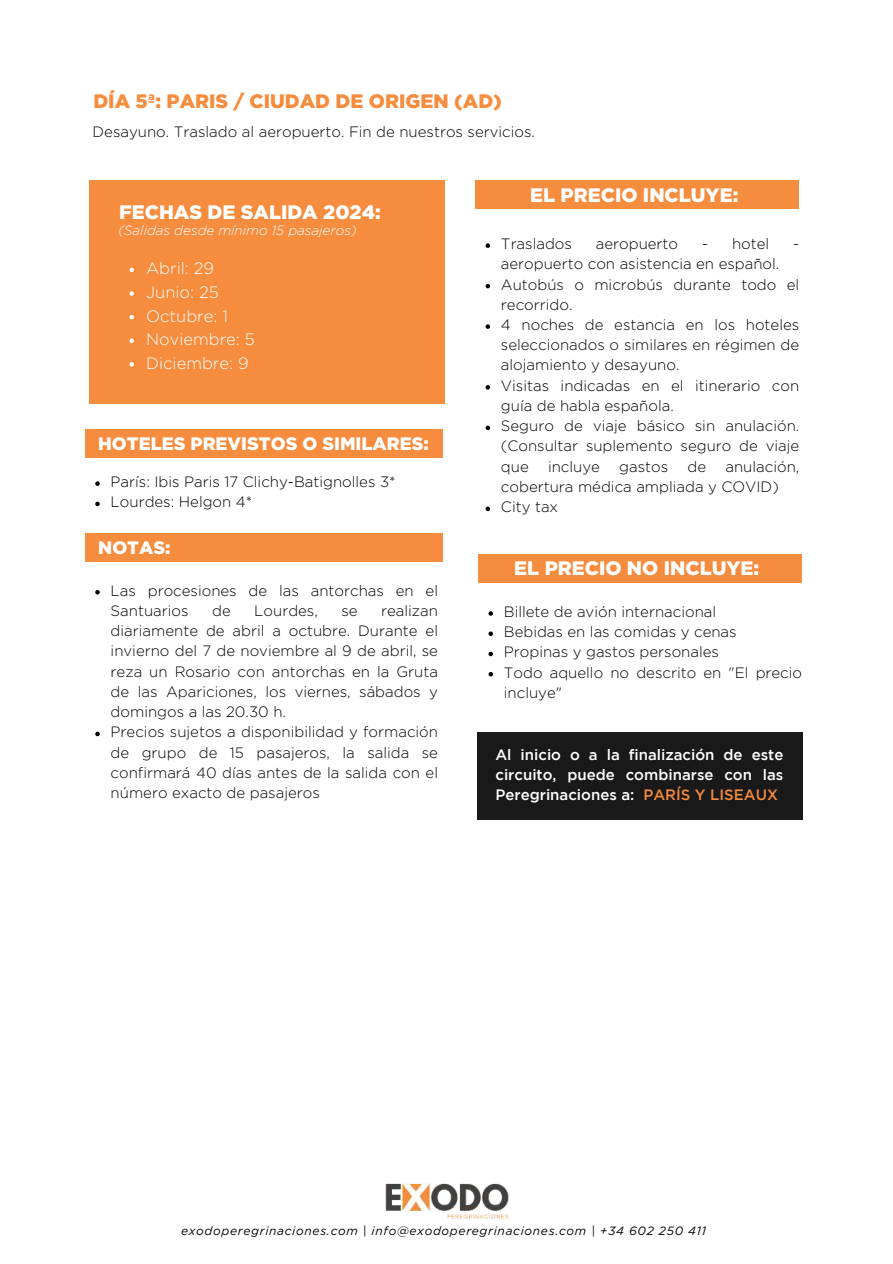
<style>
.page{position:relative;width:893px;height:1264px;background:#fff}
.page>*{position:absolute;margin:0;border:0;box-sizing:border-box;transform-origin:0 0}
.t1{font:900 19.5px "Gotham";color:#fefefe}
.t2{font:900 19.5px "Gotham";color:#f68c3d}
.t3{font:900 19.5px "Gotham";color:#fff}
.t4{font:900 18px "Gotham";color:#fefefe}
.t5{font:300 16.5px/23.5px "Gotham";color:#fff}
.t6{font:300 15px/20.2px "Gotham";color:#000}
.t7{font:500 15px/20.2px "Gotham";color:#fff;text-align:justify}
.t8{font:italic 300 13.5px "Gotham";color:#fff}
.t9{font:italic 12px "Gotham";letter-spacing:.06em;color:#000}
.s1{color:#f68c3d}
</style>
<div class="page">
<div style="left:89px;top:180px;width:355px;height:223px;background:#f68c3d"></div>
<div style="left:475px;top:180px;width:324px;height:29px;background:#f68c3d"></div>
<svg style="left:129px;top:268px;width:5px;height:4px"></svg>
<svg style="left:129px;top:291px;width:5px;height:5px"></svg>
<svg style="left:129px;top:315px;width:5px;height:4px"></svg>
<svg style="left:129px;top:338px;width:5px;height:5px"></svg>
<svg style="left:129px;top:362px;width:5px;height:4px"></svg>
<svg style="left:485px;top:243px;width:5px;height:5px"></svg>
<svg style="left:485px;top:284px;width:5px;height:4px"></svg>
<svg style="left:485px;top:324px;width:5px;height:5px"></svg>
<svg style="left:485px;top:385px;width:5px;height:4px"></svg>
<svg style="left:485px;top:425px;width:5px;height:5px"></svg>
<svg style="left:485px;top:506px;width:5px;height:5px"></svg>
<div style="left:85px;top:429px;width:357px;height:28px;background:#f68c3d"></div>
<svg style="left:95px;top:481px;width:5px;height:5px"></svg>
<svg style="left:95px;top:501px;width:5px;height:5px"></svg>
<div style="left:85px;top:533px;width:357px;height:28px;background:#f68c3d"></div>
<svg style="left:95px;top:590px;width:5px;height:4px"></svg>
<svg style="left:95px;top:731px;width:5px;height:5px"></svg>
<svg style="left:488px;top:611px;width:5px;height:4px"></svg>
<svg style="left:488px;top:631px;width:5px;height:5px"></svg>
<svg style="left:488px;top:651px;width:5px;height:5px"></svg>
<svg style="left:488px;top:672px;width:5px;height:4px"></svg>
<div style="left:478px;top:553px;width:324px;height:29px;background:#f68c3d"></div>
<div style="left:477px;top:732px;width:326px;height:87px;background:#191919"></div>
<img style="left:385px;top:1183px;width:124px;height:36px">
<h1 class="t2" style="left:93px;top:90px;width:410px">DÍA 5ª: PARIS / CIUDAD DE ORIGEN (AD)</h1>
<p class="t6" style="left:92px;top:121px;width:444px">Desayuno. Traslado al aeropuerto. Fin de nuestros servicios.</p>
<h1 class="t3" style="left:119px;top:200px;width:263px">FECHAS DE SALIDA 2024:</h1>
<h1 class="t1" style="left:530px;top:184px;width:210px">EL PRECIO INCLUYE:</h1>
<p class="t8" style="left:118px;top:225px;width:240px">(Salidas desde mínimo 15 pasajeros)</p>
<p class="t6" style="left:501px;top:233px;width:72px">Traslados</p>
<p class="t6" style="left:595px;top:233px;width:84px">aeropuerto</p>
<p class="t6" style="left:702px;top:233px;width:69px">- hotel</p>
<p class="t6" style="left:793px;top:233px;width:8px">-</p>
<p class="t6" style="left:501px;top:254px;width:300px">aeropuerto con asistencia en español.<br>Autobús o microbús durante todo el recorrido.<br>4 noches de estancia en los hoteles seleccionados o similares en régimen de alojamiento y desayuno.<br>Visitas indicadas en el itinerario con guía de habla española.<br>Seguro de viaje básico sin anulación. (Consultar suplemento seguro de viaje que</p>
<p class="t5" style="left:146px;top:256px;width:110px">Abril: 29<br>Junio: 25<br>Octubre: 1<br>Noviembre: 5<br>Diciembre: 9</p>
<p class="t4" style="left:98px;top:433px;width:332px">HOTELES PREVISTOS O SIMILARES:</p>
<p class="t6" style="left:111px;top:471px;width:286px">París: Ibis Paris 17 Clichy-Batignolles 3*<br>Lourdes: Helgon 4*</p>
<p class="t4" style="left:98px;top:537px;width:74px">NOTAS:</p>
<p class="t6" style="left:111px;top:580px;width:329px">Las procesiones de las antorchas en el<br>Santuarios</p>
<p class="t6" style="left:501px;top:456px;width:300px;text-indent:224px">anulación, cobertura médica ampliada y COVID)<br>City tax</p>
<p class="t6" style="left:548px;top:456px;width:53px">incluye</p>
<p class="t6" style="left:619px;top:456px;width:50px">gastos</p>
<p class="t6" style="left:687px;top:456px;width:20px">de</p>
<h1 class="t1" style="left:514px;top:557px;width:246px">EL PRECIO NO INCLUYE:</h1>
<p class="t6" style="left:111px;top:600px;width:329px;text-indent:270px">realizan diariamente de abril a octubre. Durante el invierno del 7 de noviembre al 9 de abril, se reza un Rosario con antorchas en la Gruta de las Apariciones, los viernes, sábados y domingos a las 20.30 h.<br>Precios sujetos a disponibilidad y formación de grupo de 15 pasajeros, la salida se confirmará 40 días antes de la salida con el número exacto de pasajeros</p>
<p class="t6" style="left:504px;top:601px;width:300px">Billete de avión internacional<br>Bebidas en las comidas y cenas<br>Propinas y gastos personales<br>Todo aquello no descrito en "El precio incluye"</p>
<p class="t6" style="left:212px;top:600px;width:20px">de</p>
<p class="t6" style="left:254px;top:600px;width:65px">Lourdes,</p>
<p class="t6" style="left:341px;top:600px;width:18px">se</p>
<p class="t7" style="left:495px;top:745px;width:289px">Al inicio o a la finalización de este circuito, puede combinarse con las Peregrinaciones a: <span class="s1">PARÍS Y LISEAUX</span></p>
<p class="t9" style="left:181px;top:1223px;width:526px">exodoperegrinaciones.com | info@exodoperegrinaciones.com | +34 602 250 411</p>
</div>
